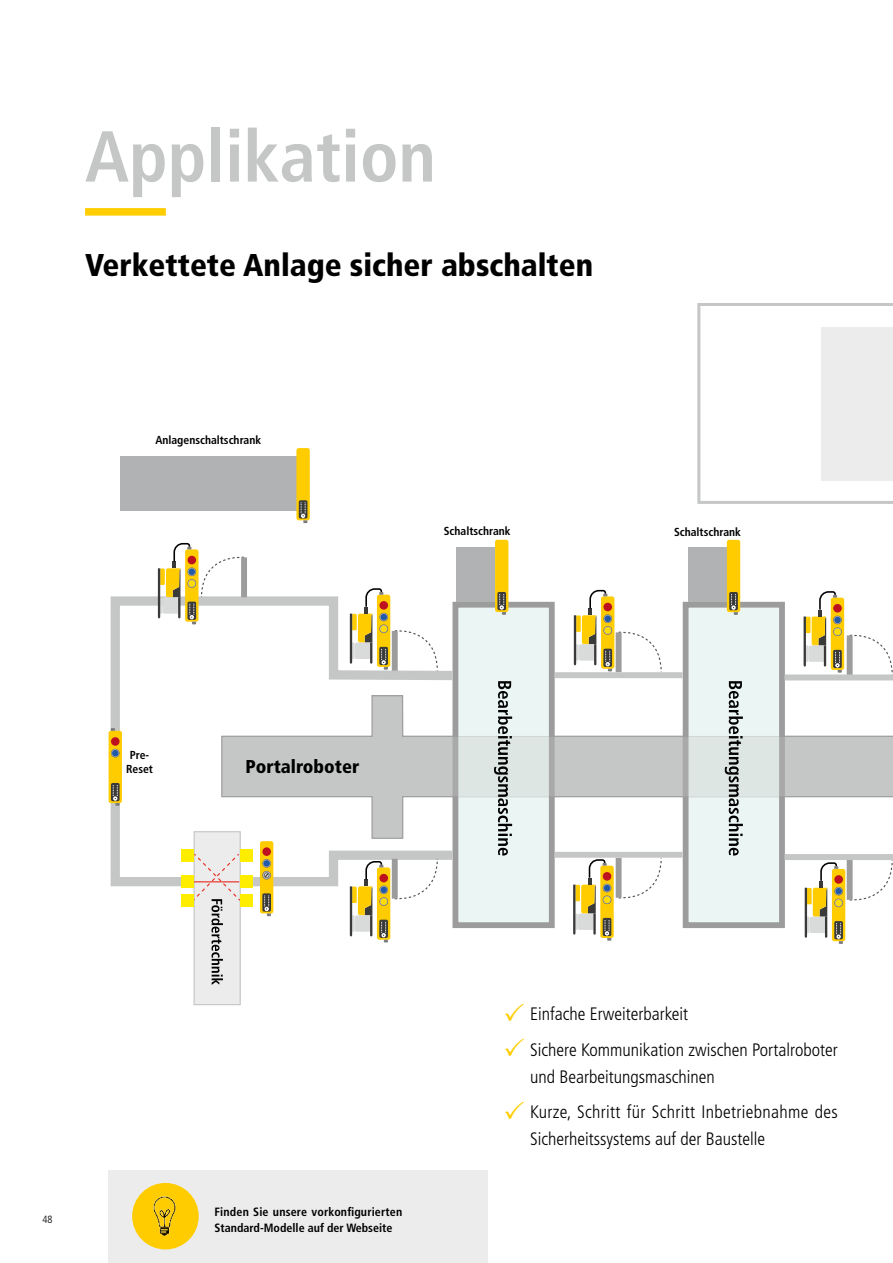
<style>
.page{position:relative;width:893px;height:1263px;background:#fff}
.page>*{position:absolute;margin:0;border:0;box-sizing:border-box;transform-origin:0 0}
.t1{font:700 condensed 72px "Frutiger LT Std";color:#c5c6c6}
.t2{font:900 condensed 31.5px "Frutiger";color:#000}
.t3{font:900 condensed 18.6px "Frutiger";color:#000}
.t4{font:300 condensed 18px/27px "Frutiger LT Std";color:#000}
.t5{font:300 condensed 18px/27px "Frutiger LT Std";letter-spacing:.02em;color:#000}
.t6{font:700 condensed 12px/16.2px "Frutiger LT Std";color:#000}
.t7{font:700 condensed 11.55px/14px "Frutiger LT Std";color:#000;text-align:center}
.t8{font:300 condensed 10.5px "Frutiger LT Std";color:#000}
.s1{color:#ffcd00}
</style>
<div class="page">
<div style="left:85px;top:208px;width:81px;height:8px;background:#ffcd00"></div>
<div style="left:455px;top:605px;width:97px;height:320px;background:#ebf5f3"></div>
<div style="left:452px;top:602px;width:103px;height:326px;border:6px solid #9c9c9d"></div>
<div style="left:686px;top:605px;width:96px;height:320px;background:#ebf5f3"></div>
<div style="left:683px;top:602px;width:102px;height:326px;border:6px solid #9c9c9d"></div>
<svg style="left:108px;top:592px;width:354px;height:299px"></svg>
<svg style="left:394px;top:858px;width:44px;height:42px"></svg>
<div style="left:392px;top:859px;width:6px;height:39px;background:#9c9c9d"></div>
<svg style="left:394px;top:627px;width:44px;height:45px"></svg>
<div style="left:392px;top:631px;width:6px;height:40px;background:#9c9c9d"></div>
<svg style="left:618px;top:858px;width:44px;height:41px"></svg>
<div style="left:616px;top:858px;width:6px;height:40px;background:#9c9c9d"></div>
<svg style="left:849px;top:634px;width:44px;height:39px"></svg>
<div style="left:847px;top:635px;width:6px;height:40px;background:#9c9c9d"></div>
<div style="left:241px;top:557px;width:6px;height:40px;background:#9c9c9d"></div>
<div style="left:555px;top:672px;width:127px;height:6px;background:#c5c6c6"></div>
<div style="left:555px;top:852px;width:127px;height:6px;background:#c5c6c6"></div>
<div style="left:785px;top:674px;width:108px;height:6px;background:#c5c6c6"></div>
<div style="left:785px;top:854px;width:108px;height:6px;background:#c5c6c6"></div>
<div style="left:194px;top:832px;width:46px;height:173px;background:#ececec"></div>
<div style="left:194px;top:831px;width:47px;height:174px;border:1px solid #c5c6c6"></div>
<div style="left:456px;top:548px;width:39px;height:54px;background:#b1b2b3"></div>
<div style="left:688px;top:548px;width:39px;height:54px;background:#b1b2b3"></div>
<div style="left:260px;top:841px;width:13px;height:72px;background:#fc0;border-radius:2px"></div>
<div style="left:262px;top:893px;width:9px;height:18px;background:#3a3a39;border-radius:2px"></div>
<svg style="left:264px;top:895px;width:7px;height:21px"></svg>
<div style="left:377px;top:595px;width:13px;height:72px;background:#fc0;border-radius:2px"></div>
<div style="left:727px;top:540px;width:13px;height:72px;background:#fc0;border-radius:2px"></div>
<div style="left:729px;top:592px;width:9px;height:18px;background:#3a3a39;border-radius:2px"></div>
<svg style="left:731px;top:594px;width:7px;height:21px"></svg>
<div style="left:495px;top:540px;width:13px;height:72px;background:#fc0;border-radius:2px"></div>
<div style="left:497px;top:592px;width:9px;height:18px;background:#3a3a39;border-radius:2px"></div>
<svg style="left:499px;top:594px;width:7px;height:21px"></svg>
<div style="left:120px;top:456px;width:176px;height:54px;background:#b1b2b3"></div>
<div style="left:296px;top:448px;width:14px;height:72px;background:#fc0;border-radius:2px"></div>
<svg style="left:299px;top:500px;width:8px;height:18px"></svg>
<svg style="left:301px;top:502px;width:6px;height:21px"></svg>
<div style="left:181px;top:849px;width:13px;height:13px;background:#ffed00"></div>
<div style="left:240px;top:849px;width:13px;height:13px;background:#ffed00"></div>
<div style="left:240px;top:875px;width:13px;height:13px;background:#ffed00"></div>
<svg style="left:350px;top:588px;width:38px;height:82px"></svg>
<svg style="left:158px;top:543px;width:87px;height:81px"></svg>
<div style="left:377px;top:867px;width:13px;height:73px;background:#fc0;border-radius:2px"></div>
<svg style="left:350px;top:861px;width:38px;height:81px"></svg>
<svg style="left:574px;top:590px;width:88px;height:83px"></svg>
<svg style="left:600px;top:866px;width:14px;height:72px"></svg>
<svg style="left:573px;top:859px;width:38px;height:82px"></svg>
<div style="left:831px;top:598px;width:13px;height:72px;background:#fc0;border-radius:2px"></div>
<svg style="left:804px;top:591px;width:38px;height:82px"></svg>
<svg style="left:805px;top:860px;width:88px;height:84px"></svg>
<div style="left:262px;top:847px;width:9px;height:9px;background:#be111f;border-radius:50%"></div>
<svg style="left:262px;top:859px;width:9px;height:9px"></svg>
<svg style="left:263px;top:859px;width:8px;height:8px"></svg>
<div style="left:263px;top:860px;width:7px;height:6px;background:#235aa7;border-radius:50%"></div>
<svg style="left:263px;top:871px;width:8px;height:8px"></svg>
<svg style="left:264px;top:872px;width:5px;height:6px"></svg>
<div style="left:109px;top:731px;width:13px;height:72px;background:#fc0;border-radius:2px"></div>
<svg style="left:111px;top:783px;width:9px;height:18px"></svg>
<svg style="left:113px;top:785px;width:7px;height:21px"></svg>
<svg style="left:111px;top:728px;width:4px;height:3px"></svg>
<div style="left:111px;top:737px;width:9px;height:9px;background:#be111f;border-radius:50%"></div>
<svg style="left:111px;top:749px;width:8px;height:8px"></svg>
<svg style="left:112px;top:750px;width:6px;height:6px"></svg>
<svg style="left:221px;top:695px;width:672px;height:144px"></svg>
<svg style="left:494px;top:681px;width:18px;height:174px"></svg>
<svg style="left:725px;top:681px;width:18px;height:174px"></svg>
<svg style="left:192px;top:852px;width:49px;height:133px"></svg>
<div style="left:240px;top:894px;width:13px;height:12px;background:#ffed00"></div>
<div style="left:181px;top:894px;width:13px;height:12px;background:#ffed00"></div>
<div style="left:181px;top:875px;width:13px;height:13px;background:#ffed00"></div>
<svg style="left:697px;top:303px;width:196px;height:201px"></svg>
<div style="left:822px;top:327px;width:71px;height:153px;background:#ececec"></div>
<div style="left:108px;top:1170px;width:379px;height:93px;background:#ececec"></div>
<div style="left:132px;top:1183px;width:67px;height:66px;background:#fc0;border-radius:50%"></div>
<img style="left:153px;top:1197px;width:23px;height:39px">
<h1 class="t1" style="left:85px;top:114px;width:352px">Applikation</h1>
<h2 class="t2" style="left:85px;top:247px;width:510px">Verkettete Anlage sicher abschalten</h2>
<p class="t7" style="left:155px;top:433px;width:107px">Anlagenschaltschrank</p>
<p class="t7" style="left:444px;top:524px;width:68px">Schaltschrank</p>
<p class="t7" style="left:674px;top:525px;width:68px">Schaltschrank</p>
<p class="t7" style="left:126px;top:748px;width:28px">Pre-<br>Reset</p>
<p class="t3" style="left:246px;top:755px;width:115px">Portalroboter</p>
<p class="t8" style="left:43px;top:1213px;width:12px">48</p>
<p class="t6" style="left:215px;top:1204px;width:189px">Finden Sie unsere vorkonfigurierten<br>Standard-Modelle auf der Webseite</p>
<p class="t4" style="left:503px;top:1001px;width:186px"><span class="s1">✓</span> Einfache Erweiterbarkeit</p>
<p class="t4" style="left:530px;top:1036px;width:309px;text-indent:-27px"><span class="s1">✓</span> Sichere Kommunikation zwischen Portalroboter und Bearbeitungsmaschinen</p>
<p class="t5" style="left:530px;top:1099px;width:309px;text-indent:-27px"><span class="s1">✓</span> Kurze, Schritt für Schritt Inbetriebnahme des<br>Sicherheitssystems auf der Baustelle</p>
</div>
